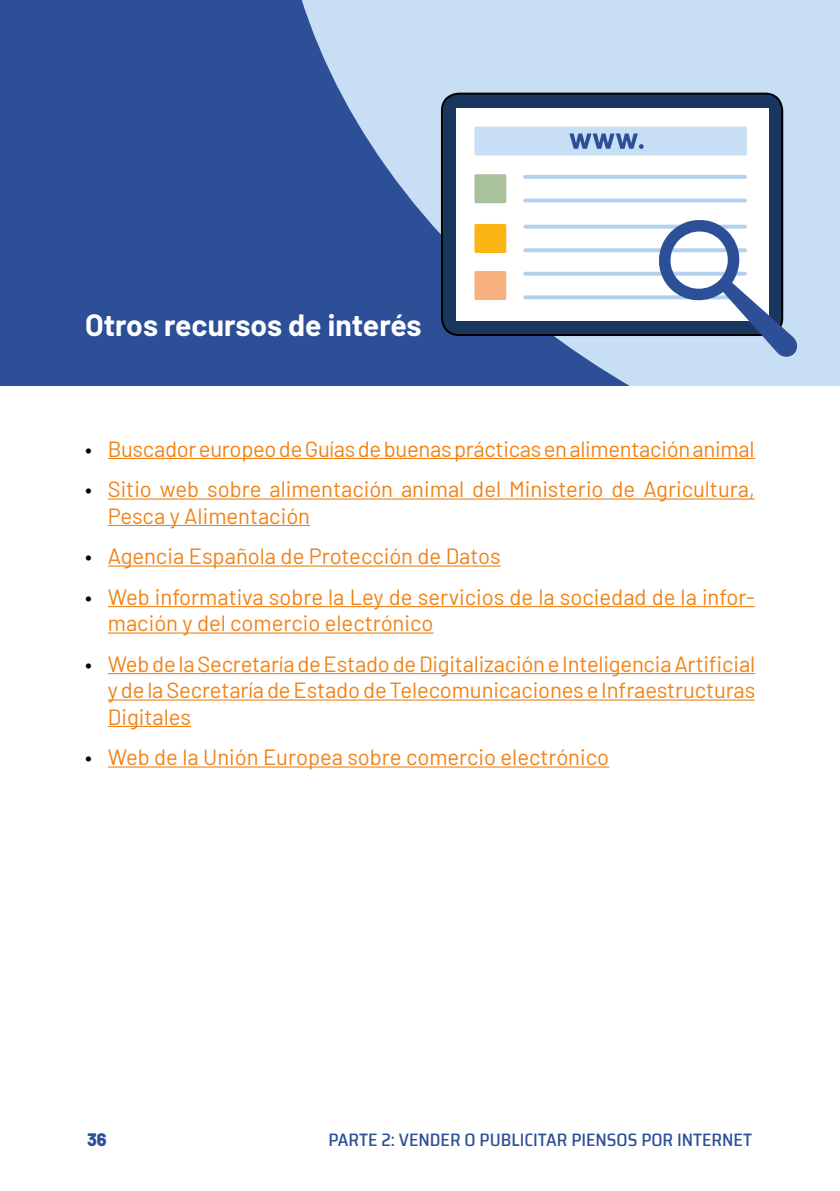
<style>
.page{position:relative;width:840px;height:1191px;background:#fff}
.page>*{position:absolute;margin:0;border:0;box-sizing:border-box;transform-origin:0 0}
.t1{font:700 30px "Barlow";color:#fff}
.t2{font:22px/26.4px "Barlow";color:#f08216}
.t3{font:500 semi-condensed 18px "Saira";color:#2c4f97}
.t4{font:800 18px "Barlow";color:#2c4f97}
.s1{color:#000}
</style>
<div class="page">
<div style="left:0;top:0;width:839px;height:386px;background:#2c4f97"></div>
<svg style="left:302px;top:0;width:537px;height:386px;fill:#c8def4"></svg>
<hr style="left:108px;top:458px;width:646px;height:1px;background:#f08216">
<hr style="left:108px;top:498px;width:646px;height:1px;background:#f08216">
<hr style="left:108px;top:525px;width:202px;height:1px;background:#f08216">
<hr style="left:108px;top:565px;width:392px;height:1px;background:#f08216">
<hr style="left:108px;top:606px;width:646px;height:1px;background:#f08216">
<hr style="left:108px;top:632px;width:325px;height:1px;background:#f08216">
<hr style="left:108px;top:673px;width:646px;height:1px;background:#f08216">
<hr style="left:108px;top:699px;width:646px;height:1px;background:#f08216">
<hr style="left:108px;top:726px;width:83px;height:1px;background:#f08216">
<hr style="left:108px;top:766px;width:500px;height:1px;background:#f08216">
<div style="left:441px;top:94px;width:340px;height:241px;background:#19365f;border-radius:17px"></div>
<div style="left:440px;top:93px;width:342px;height:243px;border:2px solid #000;border-radius:17px"></div>
<div style="left:455px;top:108px;width:312px;height:212px;background:#fff"></div>
<div style="left:474px;top:126px;width:272px;height:29px;background:#c8def4;border-radius:2px"></div>
<svg style="left:569px;top:133px;width:74px;height:16px"></svg>
<div style="left:474px;top:174px;width:32px;height:29px;background:#aac19d;border-radius:2px"></div>
<svg style="left:525px;top:198px;width:219px;height:4px"></svg>
<hr style="left:525px;top:175px;width:219px;height:4px;background:#b3d1ef">
<div style="left:474px;top:224px;width:32px;height:29px;background:#fab513;border-radius:2px"></div>
<svg style="left:525px;top:248px;width:129px;height:4px"></svg>
<svg style="left:525px;top:225px;width:129px;height:4px"></svg>
<div style="left:474px;top:271px;width:32px;height:29px;background:#f7b17e;border-radius:2px"></div>
<svg style="left:525px;top:295px;width:129px;height:4px"></svg>
<svg style="left:525px;top:272px;width:129px;height:4px"></svg>
<svg style="left:654px;top:216px;width:143px;height:142px"></svg>
<h1 class="t1" style="left:85px;top:303px;width:338px">Otros recursos de interés</h1>
<p class="t2" style="left:85px;top:434px;width:670px"><span class="s1">•</span> Buscador europeo de Guías de buenas prácticas en alimentación animal</p>
<p class="t2" style="left:108px;top:474px;width:648px;text-indent:-23px"><span class="s1">•</span> Sitio web sobre alimentación animal del Ministerio de Agricultura,<br>Pesca y Alimentación</p>
<p class="t2" style="left:85px;top:541px;width:417px"><span class="s1">•</span> Agencia Española de Protección de Datos</p>
<p class="t2" style="left:108px;top:582px;width:648px;text-indent:-23px"><span class="s1">•</span> Web informativa sobre la Ley de servicios de la sociedad de la infor&shy;mación y del comercio electrónico</p>
<p class="t2" style="left:108px;top:649px;width:648px;text-align:justify;text-indent:-23px"><span class="s1">•</span> Web de la Secretaría de Estado de Digitalización e Inteligencia Artificial y de la Secretaría de Estado de Telecomunicaciones e Infraestructuras Digitales</p>
<p class="t2" style="left:85px;top:742px;width:525px"><span class="s1">•</span> Web de la Unión Europea sobre comercio electrónico</p>
<p class="t4" style="left:87px;top:1125px;width:21px">36</p>
<p class="t3" style="left:328px;top:1125px;width:11px">PARTE</p>
<p class="t3" style="left:381px;top:1125px;width:29px">2: VENDER</p>
<p class="t3" style="left:464px;top:1125px;width:64px">O PUBLICITAR</p>
<p class="t3" style="left:571px;top:1125px;width:11px">PIENSOS</p>
<p class="t3" style="left:641px;top:1125px;width:11px">POR</p>
<p class="t3" style="left:676px;top:1125px;width:11px">INTERNET</p>
</div>
